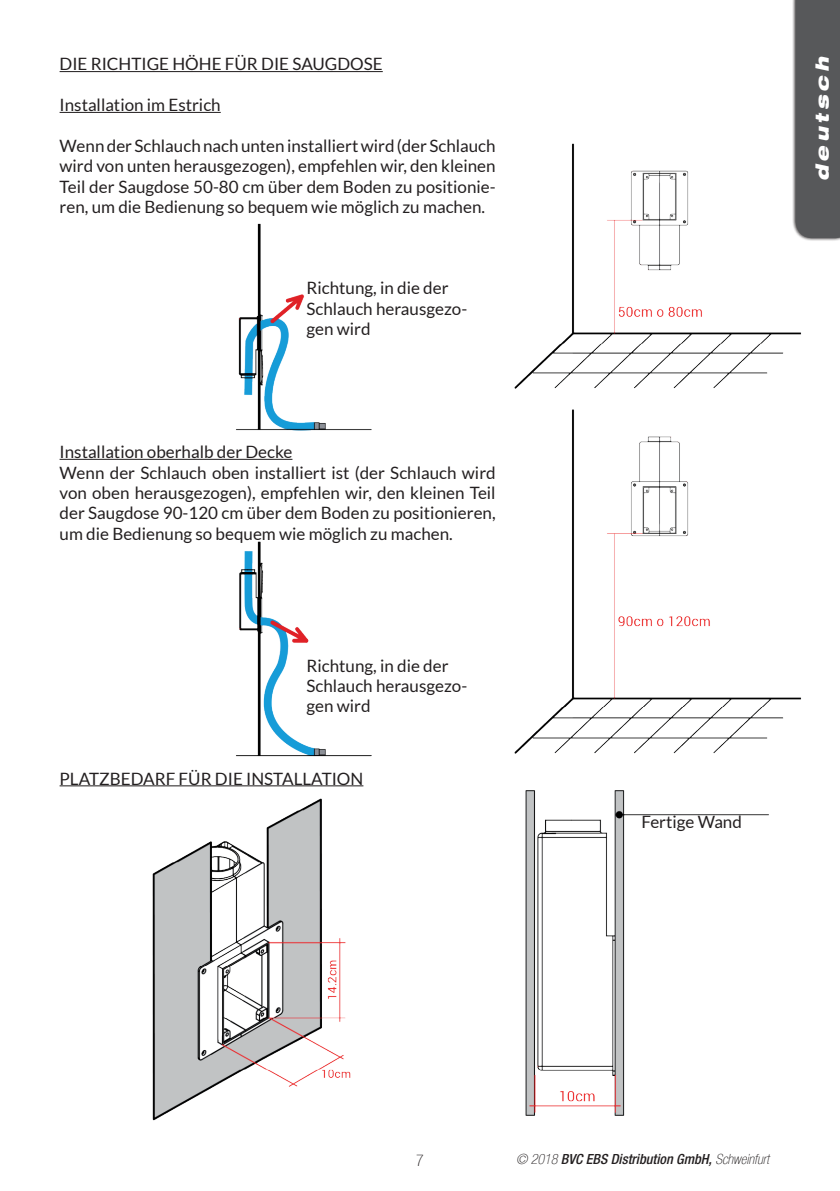
<style>
.page{position:relative;width:840px;height:1191px;background:#fff}
.page>*{position:absolute;margin:0;border:0;box-sizing:border-box;transform-origin:0 0}
.t1{font:italic 900 expanded 18px "Helvetica Neue";color:#fff}
.t2{font:17px/20.4px "Lato";color:#231f20}
.t3{font:100 condensed 16px "Helvetica Neue";color:#231f20}
.t4{font:italic 500 condensed 14px "Helvetica Neue";color:#231f20}
.s1{font-weight:100}
</style>
<div class="page">
<img style="left:59px;top:0;width:780px;height:1121px">
<hr style="left:60px;top:71px;width:322px;height:1px;background:#231f20">
<hr style="left:60px;top:112px;width:161px;height:1px;background:#231f20">
<hr style="left:60px;top:459px;width:232px;height:1px;background:#231f20">
<hr style="left:60px;top:785px;width:303px;height:1px;background:#231f20">
<p class="t2" style="left:60px;top:54px;width:324px">DIE RICHTIGE HÖHE FÜR DIE SAUGDOSE</p>
<p class="t2" style="left:60px;top:95px;width:162px">Installation im Estrich</p>
<p class="t2" style="left:60px;top:136px;width:437px;text-align:justify">Wenn der Schlauch nach unten installiert wird (der Schlauch wird von unten herausgezogen), empfehlen wir, den kleinen Teil der Saugdose 50-80 cm über dem Boden zu positionie&shy;ren, um die Bedienung so bequem wie möglich zu machen.</p>
<p class="t2" style="left:306px;top:278px;width:162px">Richtung, in die der<br>Schlauch herausgezo&shy;gen wird</p>
<p class="t2" style="left:60px;top:442px;width:437px">Installation oberhalb der Decke<br>Wenn der Schlauch oben installiert ist (der Schlauch wird von oben herausgezogen), empfehlen wir, den kleinen Teil der Saugdose 90-120 cm über dem Boden zu positionieren, um die Bedienung so bequem wie möglich zu machen.</p>
<p class="t2" style="left:306px;top:655px;width:162px">Richtung, in die der<br>Schlauch herausgezo&shy;gen wird</p>
<p class="t2" style="left:60px;top:768px;width:305px">PLATZBEDARF FÜR DIE INSTALLATION</p>
<p class="t1" style="left:810px;top:181px;width:126px;rotate:-90deg">deutsch</p>
<p class="t2" style="left:641px;top:811px;width:102px">Fertige Wand</p>
<p class="t3" style="left:416px;top:1151px;width:9px">7</p>
<p class="t4" style="left:516px;top:1150px;width:254px"><span class="s1">© 2018</span> BVC EBS Distribution GmbH, <span class="s1">Schweinfurt</span></p>
</div>
